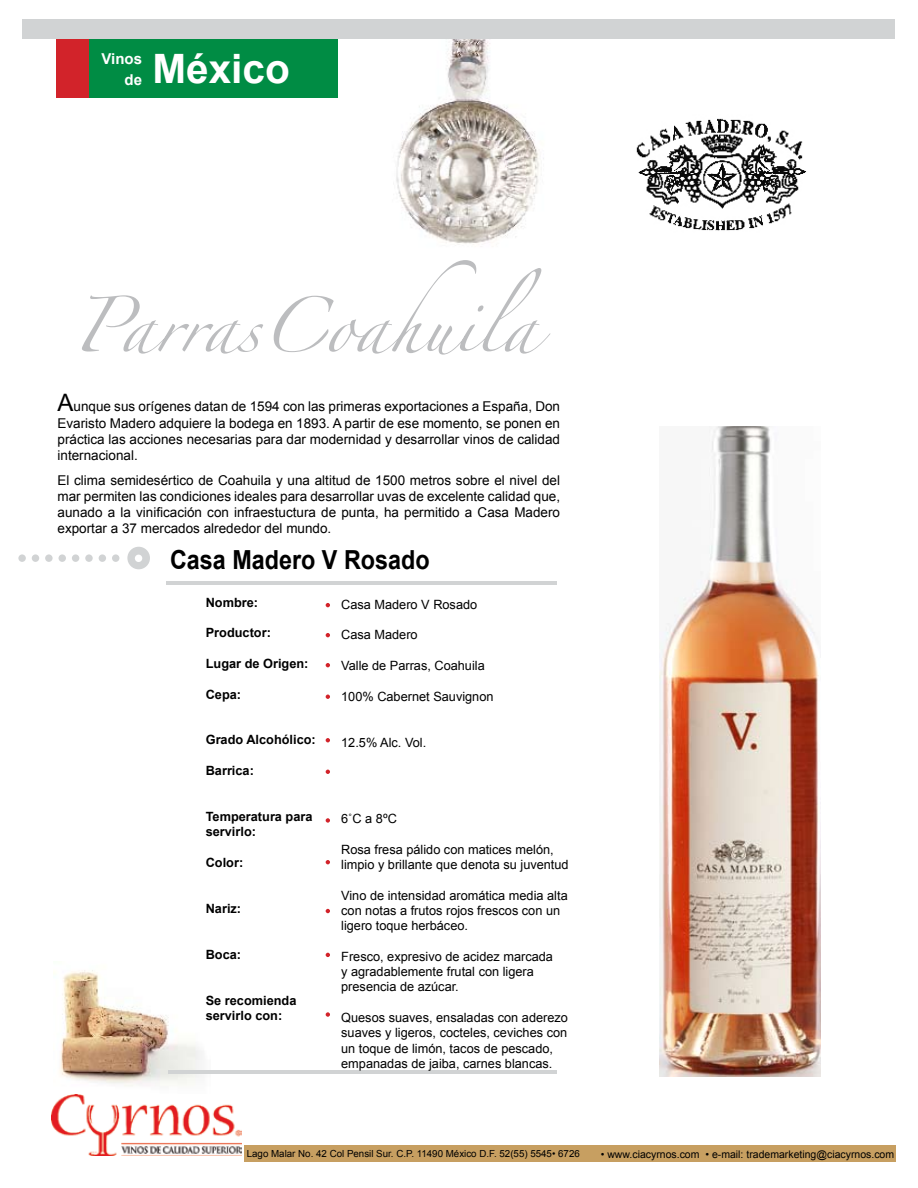
<style>
.page{position:relative;width:918px;height:1188px;background:#fff}
.page>*{position:absolute;margin:0;border:0;box-sizing:border-box;transform-origin:0 0}
.t1{font:700 40.5px "Arial";color:#fff}
.t2{font:700 26.25px "Arial";color:#000;scale:.89 1}
.t3{font:700 15px/21px "Arial";color:#fff;text-align:right}
.t4{font:13.5px/16.2px "Arial";color:#000;text-align:justify}
.t5{font:12.75px/15.3px "Arial";color:#000}
.t6{font:700 12.75px/15.3px "Arial";color:#000}
.t7{font:10.5px "Arial";color:#000}
.t8{font:9.75px "Arial";color:#000}
.s1{font-size:24px}
</style>
<div class="page">
<img style="left:636px;top:118px;width:171px;height:113px">
<div style="left:244px;top:1146px;width:652px;height:16px;background:#c79f61"></div>
<img style="left:59px;top:970px;width:152px;height:125px">
<svg style="left:326px;top:603px;width:4px;height:4px"></svg>
<svg style="left:326px;top:633px;width:4px;height:4px"></svg>
<svg style="left:326px;top:663px;width:4px;height:4px"></svg>
<svg style="left:326px;top:695px;width:4px;height:4px"></svg>
<svg style="left:326px;top:738px;width:4px;height:4px"></svg>
<svg style="left:326px;top:770px;width:4px;height:4px"></svg>
<svg style="left:326px;top:818px;width:4px;height:5px"></svg>
<svg style="left:326px;top:860px;width:4px;height:4px"></svg>
<svg style="left:326px;top:909px;width:4px;height:4px"></svg>
<svg style="left:326px;top:953px;width:4px;height:4px"></svg>
<svg style="left:326px;top:1012px;width:4px;height:5px"></svg>
<div style="left:18px;top:554px;width:8px;height:8px;background:#d1d3d4;border-radius:50%"></div>
<div style="left:32px;top:554px;width:7px;height:8px;background:#d1d3d4;border-radius:50%"></div>
<div style="left:45px;top:554px;width:8px;height:8px;background:#d1d3d4;border-radius:50%"></div>
<div style="left:59px;top:554px;width:7px;height:8px;background:#d1d3d4;border-radius:50%"></div>
<div style="left:72px;top:554px;width:7px;height:8px;background:#d1d3d4;border-radius:50%"></div>
<div style="left:85px;top:554px;width:8px;height:8px;background:#d1d3d4;border-radius:50%"></div>
<div style="left:99px;top:554px;width:7px;height:8px;background:#d1d3d4;border-radius:50%"></div>
<div style="left:112px;top:554px;width:7px;height:8px;background:#d1d3d4;border-radius:50%"></div>
<div style="left:127px;top:547px;width:23px;height:22px;background:#d1d3d4;border-radius:50%"></div>
<div style="left:135px;top:555px;width:7px;height:7px;background:#fff;border-radius:50%"></div>
<hr style="left:168px;top:1071px;width:389px;height:3px;background:#d1d3d4">
<hr style="left:167px;top:581px;width:390px;height:4px;background:#d1d3d4">
<div style="left:56px;top:39px;width:281px;height:59px;background:#008c44"></div>
<div style="left:56px;top:38px;width:33px;height:60px;background:#d2232a"></div>
<img style="left:396px;top:39px;width:148px;height:206px">
<div style="left:22px;top:19px;width:873px;height:20px;background:#d1d3d4"></div>
<svg style="left:82px;top:260px;width:468px;height:95px"></svg>
<img style="left:51px;top:1095px;width:191px;height:60px">
<img style="left:659px;top:426px;width:161px;height:651px">
<p class="t3" style="left:102px;top:49px;width:42px">Vinos de</p>
<h1 class="t1" style="left:153px;top:42px;width:139px">México</h1>
<p class="t4" style="left:58px;top:399px;width:504px"><span class="s1">A</span>unque sus orígenes datan de 1594 con las primeras exportaciones a España, Don Evaristo Madero adquiere la bodega en 1893. A partir de ese momento, se ponen en práctica las acciones necesarias para dar modernidad y desarrollar vinos de calidad internacional.</p>
<p class="t4" style="left:58px;top:472px;width:504px">El clima semidesértico de Coahuila y una altitud de 1500 metros sobre el nivel del mar permiten las condiciones ideales para desarrollar uvas de excelente calidad que, aunado a la vinificación con infraestuctura de punta, ha permitido a Casa Madero exportar a 37 mercados alrededor del mundo.</p>
<h2 class="t2" style="left:170px;top:543px;width:293px">Casa Madero V Rosado</h2>
<p class="t5" style="left:341px;top:597px;width:138px">Casa Madero V Rosado</p>
<p class="t5" style="left:341px;top:627px;width:78px">Casa Madero</p>
<p class="t5" style="left:341px;top:658px;width:145px">Valle de Parras, Coahuila</p>
<p class="t5" style="left:341px;top:689px;width:154px">100% Cabernet Sauvignon</p>
<p class="t5" style="left:341px;top:735px;width:87px">12.5% Alc. Vol.</p>
<p class="t6" style="left:206px;top:595px;width:54px">Nombre:</p>
<p class="t6" style="left:206px;top:626px;width:67px">Productor:</p>
<p class="t6" style="left:206px;top:656px;width:104px">Lugar de Origen:</p>
<p class="t6" style="left:206px;top:687px;width:37px">Cepa:</p>
<p class="t6" style="left:206px;top:733px;width:112px">Grado Alcohólico:</p>
<p class="t6" style="left:206px;top:763px;width:50px">Barrica:</p>
<p class="t6" style="left:206px;top:809px;width:108px">Temperatura para servirlo:</p>
<p class="t6" style="left:206px;top:855px;width:39px">Color:</p>
<p class="t6" style="left:206px;top:901px;width:37px">Nariz:</p>
<p class="t6" style="left:206px;top:947px;width:37px">Boca:</p>
<p class="t6" style="left:206px;top:993px;width:92px">Se recomienda servirlo con:</p>
<p class="t5" style="left:341px;top:811px;width:57px">6˚C a 8ºC</p>
<p class="t5" style="left:341px;top:842px;width:229px">Rosa fresa pálido con matices melón, limpio y brillante que denota su juventud</p>
<p class="t5" style="left:341px;top:888px;width:228px">Vino de intensidad aromática media alta con notas a frutos rojos frescos con un ligero toque herbáceo.</p>
<p class="t5" style="left:341px;top:949px;width:213px">Fresco, expresivo de acidez marcada y agradablemente frutal con ligera presencia de azúcar.</p>
<p class="t5" style="left:341px;top:1010px;width:228px">Quesos suaves, ensaladas con aderezo suaves y ligeros, cocteles, ceviches con un toque de limón, tacos de pescado, empanadas de jaiba, carnes blancas.</p>
<p class="t8" style="left:247px;top:1147px;width:335px">Lago Malar No. 42 Col Pensil Sur. C.P. 11490 México D.F. 52(55) 5545• 6726</p>
<p class="t7" style="left:601px;top:1147px;width:295px">• www.ciacyrnos.com • e-mail: trademarketing@ciacyrnos.com</p>
</div>
